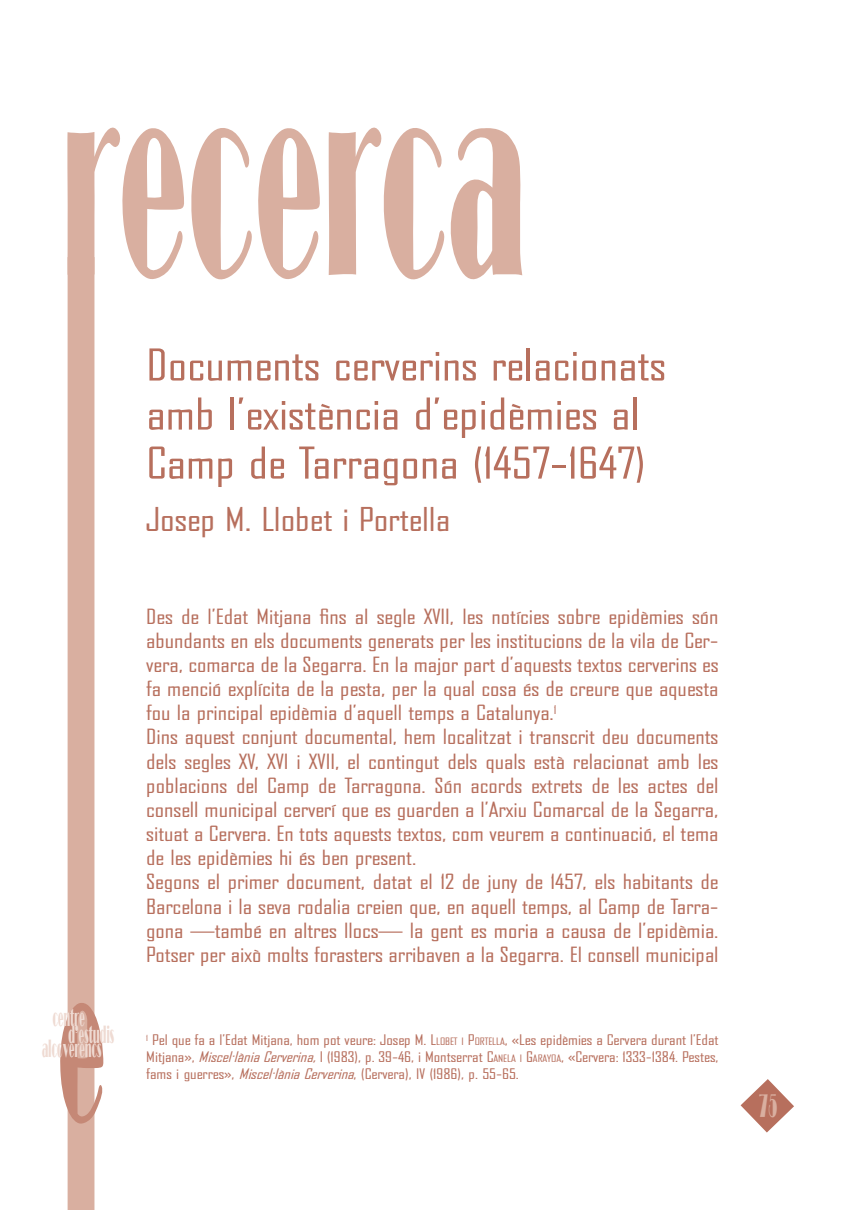
<style>
.page{position:relative;width:868px;height:1210px;background:#fff}
.page>*{position:absolute;margin:0;border:0;box-sizing:border-box;transform-origin:0 0}
.t1{font:210px "Broadway";color:#c58876;scale:.35 1}
.t2{font:42px/49px "Bureau Agency";color:#b76f5d;scale:1.2 1}
.t3{font:31.5px "Bureau Agency";color:#b76f5d;scale:1.2 1}
.t4{font:31.5px "Broadway";color:#d9afa0;scale:.4 1}
.t5{font:24.15px/17.7px "Broadway";letter-spacing:.04em;color:#efdbd3;scale:.35 1}
.t6{font:20.12px/24.2px "Bureau Agency";color:#b76f5d;scale:1.2 1}
.t7{font:14px/16.8px "Bureau Agency";color:#b76f5d;text-align:justify;scale:1.2 1}
.s1{font-style:inherit}
.s2{font-size:9.8px}
.s3{font-style:italic}
</style>
<div class="page">
<div style="left:68px;top:282px;width:26px;height:927px;background:#d9afa0"></div>
<svg style="left:740px;top:1079px;width:54px;height:54px"></svg>
<svg style="left:67px;top:127px;width:455px;height:155px"></svg>
<h1 class="t1" style="left:59px;top:915px;width:134px">e</h1>
<p class="t5" style="left:68px;top:1007px;width:133px;text-indent:-16px">centre d’estudis</p>
<p class="t5" style="left:42px;top:1039px;width:171px">alcoverencs</p>
<h2 class="t2" style="left:146px;top:341px;width:434px">Documents cerverins relacionats amb l’existència d’epidèmies al<br>Camp de Tarragona (1457-1647)</h2>
<h3 class="t3" style="left:146px;top:503px;width:255px">Josep M. Llobet i Portella</h3>
<p class="t6" style="left:146px;top:604px;width:478px">Des de l’Edat Mitjana fins al segle XVII, les notícies sobre epidèmies són abundants en els documents generats per les institucions de la vila de Cer&shy;vera, comarca de la Segarra. En la major part d’aquests textos cerverins es fa menció explícita de la pesta, per la qual cosa és de creure que aquesta fou la principal epidèmia d’aquell temps a Catalunya.<sup>1<br></sup>Dins aquest conjunt documental, hem localitzat i transcrit deu documents dels segles XV, XVI i XVII, el contingut dels quals està relacionat amb les poblacions del Camp de Tarragona. Són acords extrets de les actes del consell municipal cerverí que es guarden a l’Arxiu Comarcal de la Segarra, situat a Cervera. En tots aquests textos, com veurem a continuació, el tema de les epidèmies hi és ben present.<br>Segons el primer document, datat el 12 de juny de 1457, els habitants de Barcelona i la seva rodalia creien que, en aquell temps, al Camp de Tarra&shy;gona —també en altres llocs— la gent es moria a causa de l’epidèmia.<br>Potser per això molts forasters arribaven a la Segarra. El consell municipal</p>
<p class="t7" style="left:146px;top:1032px;width:478px"><sup>1</sup> Pel que fa a l’Edat Mitjana, hom pot veure: Josep M. <span class="s1">L</span><span class="s2">LOBET I</span> <span class="s1">P</span><span class="s2">ORTELLA</span>, «Les epidèmies a Cervera durant l’Edat Mitjana», <span class="s3">Miscel·làniaCerverina,</span>I (1983), p. 39-46, i Montserrat <span class="s1">C</span><span class="s2">ANELA I</span> <span class="s1">G</span><span class="s2">ARAYOA</span>, «Cervera: 1333-1384. Pestes, fams i guerres», <span class="s3">Miscel·làniaCerverina</span>, (Cervera), IV (1986), p. 55-65.</p>
<h3 class="t4" style="left:759px;top:1086px;width:47px">75</h3>
</div>
